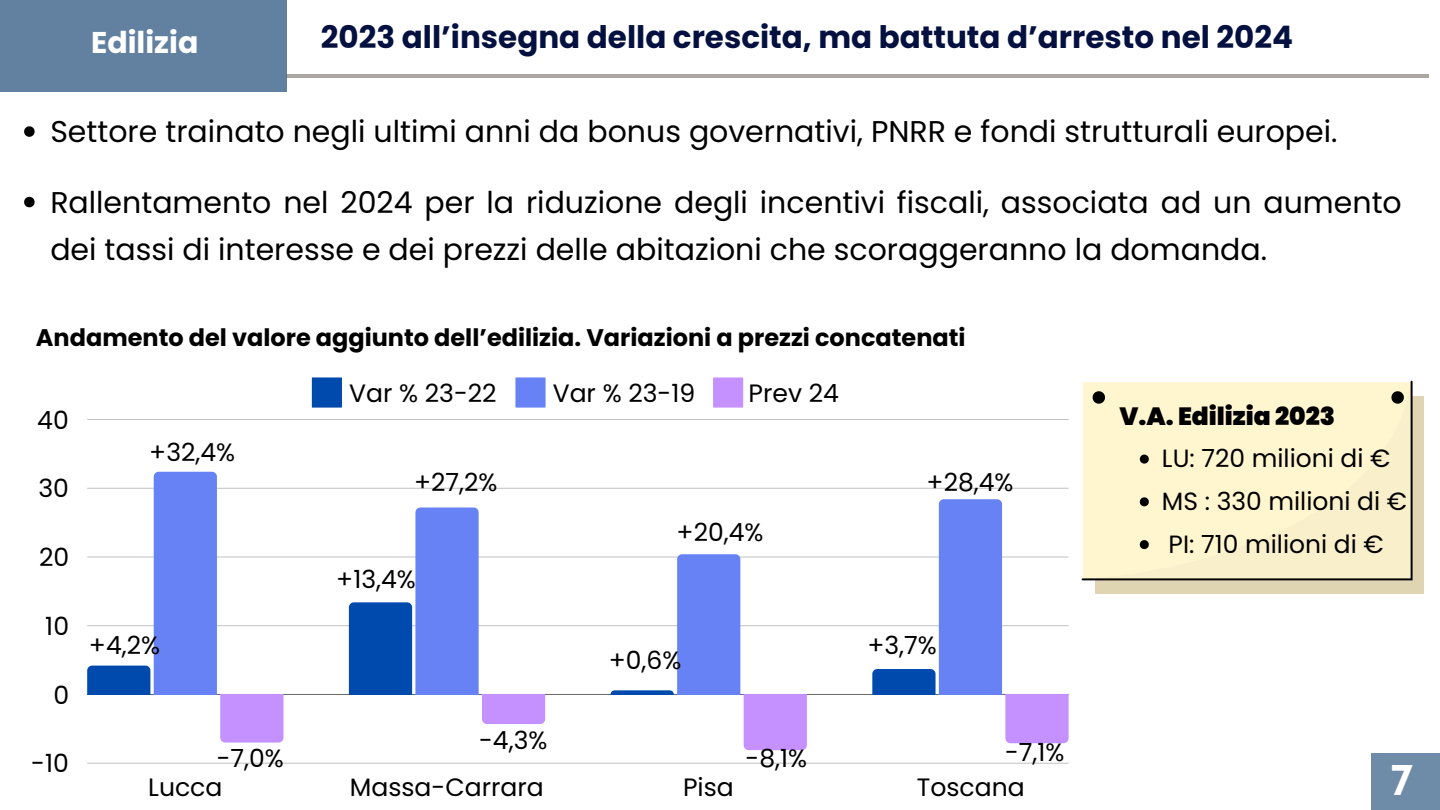
<style>
.page{position:relative;width:1440px;height:810px;background:#fff}
.page>*{position:absolute;margin:0;border:0;box-sizing:border-box;transform-origin:0 0}
.t1{font:900 42px "Lovelo";color:#fff}
.t2{font:700 40px "Poppins";color:#fff}
.t3{font:700 31px "Poppins";color:#04103f}
.t4{font:30px/47.2px "Poppins";color:#000}
.t5{font:700 30px "Poppins";color:#fff}
.t6{font:25.1px "Poppins";color:#000}
.t7{font:25px "Poppins";color:#000}
.t8{font:24.9px "Poppins";color:#000}
.t9{font:900 24.9px "Poppins";color:#000}
.t10{font:700 24px "Poppins";color:#000}
</style>
<div class="page">
<div style="left:1371px;top:753px;width:69px;height:57px;background:#6e8ba8"></div>
<svg style="left:312px;top:377px;width:30px;height:31px"></svg>
<svg style="left:515px;top:377px;width:31px;height:31px"></svg>
<svg style="left:713px;top:377px;width:30px;height:31px"></svg>
<hr style="left:87px;top:763px;width:982px;height:1px;background:#000">
<hr style="left:87px;top:694px;width:982px;height:1px;background:#000">
<hr style="left:87px;top:625px;width:982px;height:1px;background:#000">
<hr style="left:87px;top:557px;width:982px;height:1px;background:#000">
<hr style="left:87px;top:488px;width:982px;height:1px;background:#000">
<hr style="left:87px;top:419px;width:982px;height:1px;background:#000">
<svg style="left:87px;top:472px;width:196px;height:271px"></svg>
<svg style="left:349px;top:507px;width:196px;height:217px"></svg>
<svg style="left:611px;top:554px;width:196px;height:196px"></svg>
<svg style="left:872px;top:499px;width:197px;height:244px"></svg>
<div style="left:1095px;top:397px;width:329px;height:197px;background:#e0d5b2"></div>
<div style="left:1082px;top:381px;width:331px;height:199px;background:#fff6cf"></div>
<hr style="left:286px;top:74px;width:1143px;height:3px;background:#aaa7a0">
<svg style="left:24px;top:126px;width:11px;height:11px"></svg>
<svg style="left:24px;top:197px;width:11px;height:10px"></svg>
<svg style="left:1140px;top:455px;width:9px;height:9px"></svg>
<svg style="left:1140px;top:497px;width:9px;height:9px"></svg>
<svg style="left:1140px;top:540px;width:9px;height:9px"></svg>
<div style="left:0;top:0;width:286px;height:91px;background:#6281a1"></div>
<h4 class="t5" style="left:91px;top:22px;width:109px">Edilizia</h4>
<h2 class="t2" style="left:17px;top:28px;width:177px">Capitolo</h2>
<h2 class="t3" style="left:321px;top:15px;width:974px">2023 all’insegna della crescita, ma battuta d’arresto nel 2024</h2>
<p class="t4" style="left:50px;top:108px;width:1289px">Settore trainato negli ultimi anni da bonus governativi, PNRR e fondi strutturali europei.</p>
<p class="t4" style="left:50px;top:178px;width:1353px">Rallentamento nel 2024 per la riduzione degli incentivi fiscali, associata ad un aumento dei tassi di interesse e dei prezzi delle abitazioni che scoraggeranno la domanda.</p>
<p class="t10" style="left:36px;top:321px;width:931px">Andamento del valore aggiunto dell’edilizia. Variazioni a prezzi concatenati</p>
<p class="t6" style="left:37px;top:402px;width:33px">40</p>
<p class="t6" style="left:38px;top:471px;width:32px">30</p>
<p class="t6" style="left:39px;top:540px;width:32px">20</p>
<p class="t6" style="left:45px;top:609px;width:25px">10</p>
<p class="t6" style="left:54px;top:677px;width:17px">0</p>
<p class="t6" style="left:31px;top:746px;width:39px">-10</p>
<p class="t7" style="left:149px;top:435px;width:87px">+32,4%</p>
<p class="t7" style="left:89px;top:628px;width:73px">+4,2%</p>
<p class="t7" style="left:217px;top:741px;width:69px">-7,0%</p>
<p class="t6" style="left:349px;top:375px;width:149px">Var % 23-22</p>
<p class="t6" style="left:553px;top:375px;width:144px">Var % 23-19</p>
<p class="t6" style="left:749px;top:375px;width:92px">Prev 24</p>
<p class="t7" style="left:414px;top:465px;width:85px">+27,2%</p>
<p class="t7" style="left:336px;top:562px;width:81px">+13,4%</p>
<p class="t7" style="left:479px;top:723px;width:70px">-4,3%</p>
<p class="t7" style="left:677px;top:515px;width:88px">+20,4%</p>
<h4 class="t7" style="left:609px;top:643px;width:74px">+0,6%</h4>
<p class="t7" style="left:746px;top:741px;width:63px">-8,1%</p>
<p class="t7" style="left:927px;top:465px;width:88px">+28,4%</p>
<p class="t7" style="left:867px;top:628px;width:71px">+3,7%</p>
<p class="t7" style="left:1005px;top:735px;width:61px">-7,1%</p>
<p class="t6" style="left:148px;top:770px;width:76px">Lucca</p>
<p class="t6" style="left:350px;top:770px;width:195px">Massa-Carrara</p>
<p class="t6" style="left:683px;top:770px;width:52px">Pisa</p>
<p class="t6" style="left:917px;top:770px;width:109px">Toscana</p>
<p class="t9" style="left:1120px;top:398px;width:217px">V.A. Edilizia 2023</p>
<p class="t8" style="left:1162px;top:441px;width:230px">LU: 720 milioni di €</p>
<p class="t8" style="left:1162px;top:484px;width:247px">MS : 330 milioni di €</p>
<p class="t8" style="left:1169px;top:527px;width:217px">PI: 710 milioni di €</p>
<h1 class="t1" style="left:1392px;top:764px;width:22px">7</h1>
</div>
